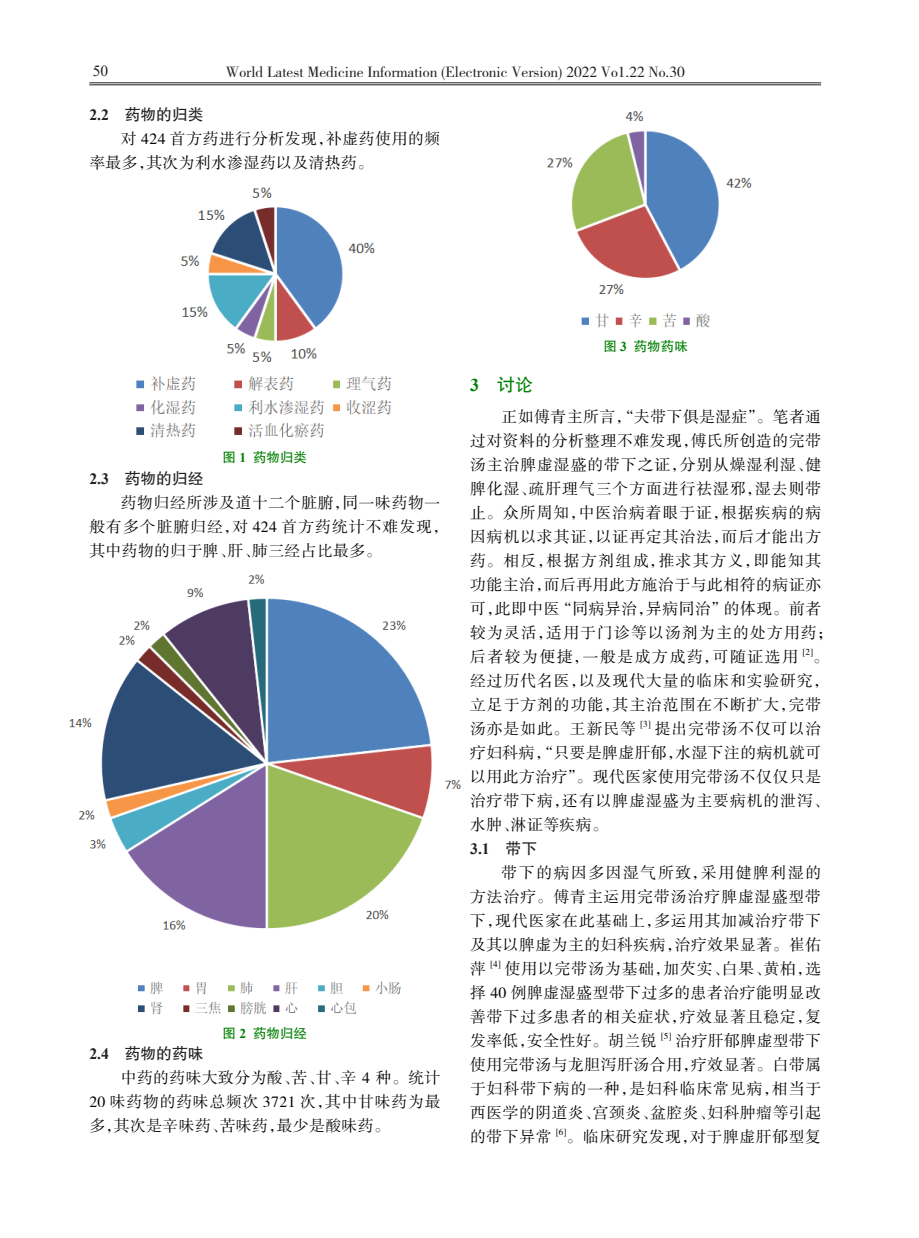
<style>
.page{position:relative;width:919px;height:1238px;background:#fff}
.page>*{position:absolute;margin:0;border:0;box-sizing:border-box;transform-origin:0 0}
._0{font:18px "FZHTK GBK1 0";color:#008000}
.正文{font:15.75px/24px "FZSSK GBK1 0";letter-spacing:.05em;color:#000}
.正文-2{font:15.75px/24px "FZSSK GBK1 0";letter-spacing:.03em;color:#000}
._0_0{font:15.75px "FZHTK GBK1 0";color:#231f20}
._0_0-2{font:700 15.75px "Times New Roman";color:#231f20}
.t1{font:15.45px "FZSSJW GB1 0";color:#231f20}
.t2{font:15.45px "Times New Roman";color:#231f20}
.表标题_单栏{font:13.5px "FZHTK GBK1 0";color:#008000}
.正文-3{font:9.15px "FZSSK GBK1 0";color:#000}
.s1{font-family:"Times New Roman";font-weight:700}
.s2{font-family:"FZHTK GBK1 0";font-weight:400}
</style>
<div class="page">
<hr style="left:89px;top:82px;width:732px;height:1px;background:#231f20">
<hr style="left:89px;top:84px;width:732px;height:1px;background:#231f20">
<img style="left:136px;top:187px;width:256px;height:251px">
<img style="left:69px;top:574px;width:392px;height:441px">
<img style="left:547px;top:111px;width:205px;height:217px">
<p class="t2" style="left:93px;top:60px;width:17px">50</p>
<p class="t1" style="left:226px;top:63px;width:460px">World Latest Medicine Information (Electronic Version) 2022 Vo1.22 No.30</p>
<p class="_0_0" style="left:89px;top:106px;width:116px"><span class="s1">2.2</span>　药物的归类</p>
<p class="正文-2" style="left:89px;top:127px;width:352px;text-indent:32px">对 424 首方药进行分析发现，补虚药使用的频率最多，其次为利水渗湿药以及清热药。</p>
<p class="表标题_单栏" style="left:222px;top:450px;width:86px">图 <span class="s1">1</span> 药物归类</p>
<p class="_0_0" style="left:89px;top:469px;width:116px"><span class="s1">2.3</span>　药物的归经</p>
<p class="正文" style="left:89px;top:491px;width:360px;text-indent:32px">药物归经所涉及道十二个脏腑，同一味药物一般有多个脏腑归经，对 424 首方药统计不难发现，其中药物的归于脾、肝、肺三经占比最多。</p>
<p class="表标题_单栏" style="left:222px;top:1025px;width:86px">图 <span class="s1">2</span> 药物归经</p>
<p class="_0_0" style="left:89px;top:1044px;width:116px"><span class="s1">2.4</span>　药物的药味</p>
<p class="正文" style="left:89px;top:1066px;width:352px;text-align:justify;text-indent:32px">中药的药味大致分为酸、苦、甘、辛 4 种。统计20 味药物的药味总频次 3721 次，其中甘味药为最多，其次是辛味药、苦味药，最少是酸味药。</p>
<p class="表标题_单栏" style="left:603px;top:339px;width:86px">图 <span class="s1">3</span> 药物药味</p>
<p class="_0" style="left:470px;top:375px;width:64px"><span class="s1">3</span>　讨论</p>
<p class="正文" style="left:470px;top:405px;width:364px;text-indent:32px">正如傅青主所言，“夫带下俱是湿症”。笔者通过对资料的分析整理不难发现，傅氏所创造的完带汤主治脾虚湿盛的带下之证，分别从燥湿利湿、健脾化湿、疏肝理气三个方面进行祛湿邪，湿去则带止。众所周知，中医治病着眼于证，根据疾病的病因病机以求其证，以证再定其治法，而后才能出方药。相反，根据方剂组成，推求其方义，即能知其功能主治，而后再用此方施治于与此相符的病证亦可，此即中医“同病异治，异病同治”的体现。前者较为灵活，适用于门诊等以汤剂为主的处方用药；后者较为便捷，一般是成方成药，可随证选用</p>
<p class="正文-3" style="left:802px;top:646px;width:12px">[2]</p>
<p class="正文" style="left:470px;top:645px;width:360px;text-indent:343px">。经过历代名医，以及现代大量的临床和实验研究，立足于方剂的功能，其主治范围在不断扩大，完带汤亦是如此。王新民等</p>
<p class="正文-3" style="left:640px;top:718px;width:12px">[3]</p>
<p class="正文" style="left:470px;top:717px;width:360px;text-indent:185px">提出完带汤不仅可以治疗妇科病，“只要是脾虚肝郁，水湿下注的病机就可以用此方治疗”。现代医家使用完带汤不仅仅只是治疗带下病，还有以脾虚湿盛为主要病机的泄泻、水肿、淋证等疾病。</p>
<p class="_0_0-2" style="left:470px;top:837px;width:68px">3.1<span class="s2">　带下</span></p>
<p class="正文" style="left:470px;top:861px;width:352px;text-align:justify;text-indent:32px">带下的病因多因湿气所致，采用健脾利湿的方法治疗。傅青主运用完带汤治疗脾虚湿盛型带下，现代医家在此基础上，多运用其加减治疗带下及其以脾虚为主的妇科疾病，治疗效果显著。崔佑萍</p>
<p class="正文-3" style="left:490px;top:958px;width:12px">[4]</p>
<p class="正文" style="left:470px;top:957px;width:352px;text-align:justify;text-indent:35px">使用以完带汤为基础，加芡实、白果、黄柏，选择 40 例脾虚湿盛型带下过多的患者治疗能明显改善带下过多患者的相关症状，疗效显著且稳定，复发率低，安全性好。胡兰锐</p>
<p class="正文-3" style="left:661px;top:1030px;width:12px">[5]</p>
<p class="正文" style="left:470px;top:1029px;width:352px;text-align:justify;text-indent:205px">治疗肝郁脾虚型带下使用完带汤与龙胆泻肝汤合用，疗效显著。白带属于妇科带下病的一种，是妇科临床常见病，相当于西医学的阴道炎、宫颈炎、盆腔炎、妇科肿瘤等引起的带下异常</p>
<p class="正文-3" style="left:556px;top:1126px;width:12px">[6]</p>
<p class="正文" style="left:566px;top:1125px;width:256px">。临床研究发现，对于脾虚肝郁型复</p>
</div>
